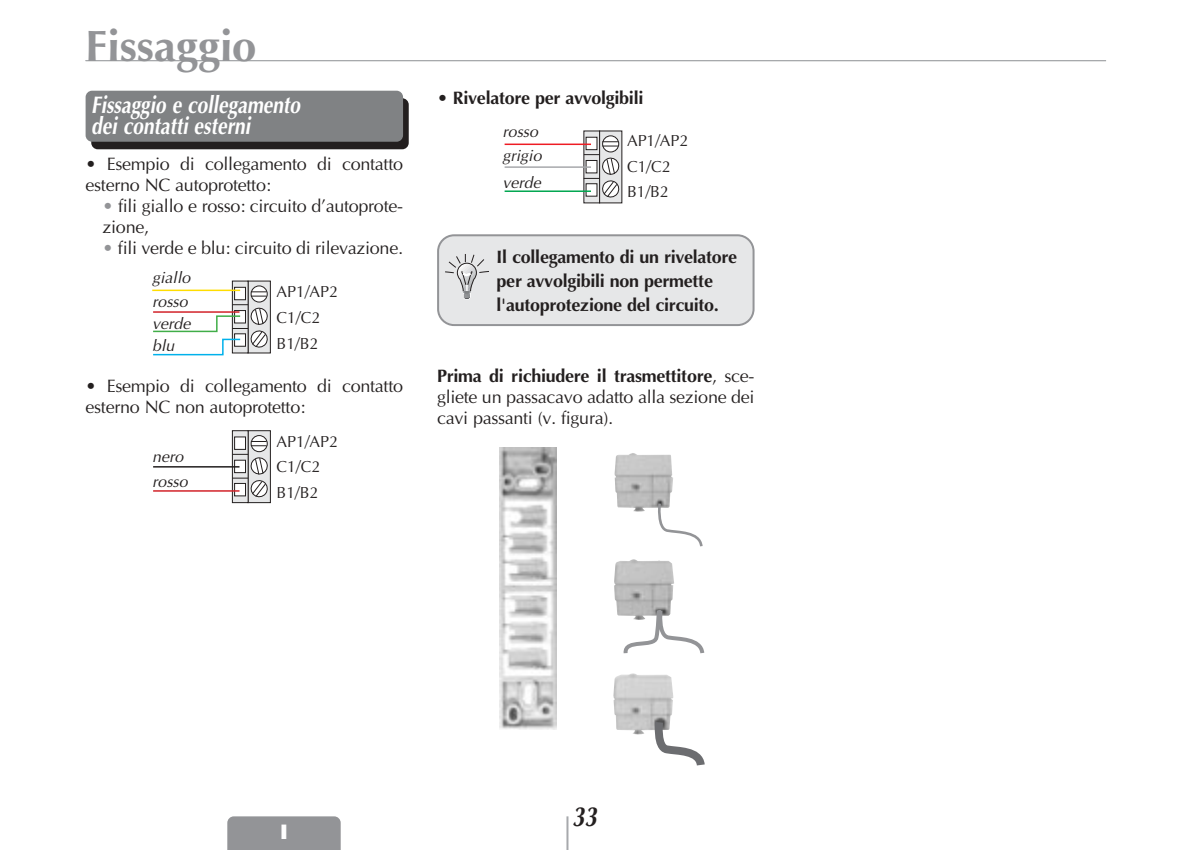
<style>
.page{position:relative;width:1190px;height:850px;background:#fff}
.page>*{position:absolute;margin:0;border:0;box-sizing:border-box;transform-origin:0 0}
.t1{font:700 44px "Optima";color:#939497}
.t2{font:italic 700 28px "Optima";color:#231f1f;scale:.8 1}
.t3{font:italic 700 24px/21px "Optima";color:#fff;scale:.8 1}
.t4{font:900 20px "Helvetica";color:#fff}
.t5{font:18px/21px "Optima";letter-spacing:-.015em;color:#231f1f}
.t6{font:700 18px/24px "Optima";letter-spacing:-.015em;color:#231f1f}
.t7{font:16px/25.8px "Optima";color:#231f1f}
.t8{font:italic 16px/23.8px "Optima";color:#231f1f}
.s1{color:#939497}
.s2{font-weight:700}
</style>
<div class="page">
<hr style="left:86px;top:60px;width:1020px;height:1px;background:#a7a9ac">
<hr style="left:566px;top:816px;width:2px;height:34px;background:#a7a9ac">
<div style="left:227px;top:816px;width:114px;height:34px;background:#939497"></div>
<svg style="left:499px;top:447px;width:58px;height:283px"></svg>
<img style="left:500px;top:447px;width:56px;height:282px">
<img style="left:615px;top:453px;width:58px;height:59px">
<img style="left:614px;top:559px;width:60px;height:57px">
<img style="left:613px;top:673px;width:60px;height:61px">
<svg style="left:657px;top:501px;width:46px;height:46px"></svg>
<svg style="left:622px;top:606px;width:83px;height:48px"></svg>
<svg style="left:651px;top:714px;width:54px;height:52px"></svg>
<svg style="left:437px;top:234px;width:318px;height:92px;background:#e0e1e2"></svg>
<svg style="left:599px;top:131px;width:23px;height:72px"></svg>
<svg style="left:584px;top:131px;width:16px;height:72px"></svg>
<svg style="left:602px;top:135px;width:17px;height:17px"></svg>
<svg style="left:603px;top:141px;width:15px;height:6px"></svg>
<svg style="left:584px;top:154px;width:36px;height:44px"></svg>
<div style="left:586px;top:137px;width:11px;height:13px;background:#fff;border:1px solid #231f1f"></div>
<div style="left:586px;top:160px;width:11px;height:13px;background:#fff;border:1px solid #231f1f"></div>
<div style="left:586px;top:183px;width:11px;height:14px;background:#fff;border:1px solid #231f1f"></div>
<hr style="left:505px;top:190px;width:86px;height:2px;background:#00a650">
<hr style="left:505px;top:166px;width:86px;height:2px;background:#a7a9ac">
<hr style="left:505px;top:144px;width:86px;height:1px;background:#ee1c24">
<div style="left:91px;top:98px;width:318px;height:51px;background:#231f1f;border-radius:6px"></div>
<div style="left:86px;top:91px;width:317px;height:51px;background:#808284;border-radius:6px"></div>
<svg style="left:248px;top:281px;width:23px;height:72px"></svg>
<svg style="left:232px;top:281px;width:16px;height:23px"></svg>
<svg style="left:251px;top:286px;width:17px;height:16px"></svg>
<svg style="left:251px;top:291px;width:15px;height:6px"></svg>
<div style="left:234px;top:287px;width:12px;height:13px;background:#fff;border:1px solid #231f1f"></div>
<hr style="left:152px;top:290px;width:88px;height:1px;background:#fd0">
<svg style="left:153px;top:304px;width:116px;height:52px"></svg>
<div style="left:248px;top:430px;width:23px;height:73px;background:#e6e7e8;border:1px solid #231f1f"></div>
<svg style="left:232px;top:430px;width:16px;height:73px"></svg>
<svg style="left:251px;top:435px;width:17px;height:17px"></svg>
<svg style="left:251px;top:441px;width:15px;height:5px"></svg>
<svg style="left:232px;top:454px;width:36px;height:44px"></svg>
<div style="left:234px;top:437px;width:12px;height:13px;background:#fff;border:1px solid #231f1f"></div>
<div style="left:234px;top:460px;width:12px;height:13px;background:#fff;border:1px solid #231f1f"></div>
<div style="left:234px;top:483px;width:12px;height:13px;background:#fff;border:1px solid #231f1f"></div>
<hr style="left:153px;top:490px;width:87px;height:2px;background:#d22229">
<hr style="left:153px;top:466px;width:87px;height:2px;background:#231f1f">
<h1 class="t1" style="left:86px;top:28px;width:173px">Fissaggio</h1>
<h3 class="t3" style="left:91px;top:96px;width:263px">Fissaggio e collegamento dei contatti esterni</h3>
<p class="t5" style="left:86px;top:156px;width:319px">• Esempio di collegamento di contatto esterno NC autoprotetto:</p>
<p class="t5" style="left:103px;top:198px;width:302px"><span class="s1">•</span> fili giallo e rosso: circuito d’autoprote&shy;zione,</p>
<p class="t5" style="left:103px;top:240px;width:302px"><span class="s1">•</span> fili verde e blu: circuito di rilevazione.</p>
<p class="t8" style="left:152px;top:268px;width:40px">giallo rosso</p>
<p class="t8" style="left:152px;top:314px;width:40px;line-height:22.2px">verde blu</p>
<p class="t7" style="left:277px;top:280px;width:63px">AP1/AP2<br>C1/C2<br>B1/B2</p>
<p class="t5" style="left:86px;top:377px;width:319px">• Esempio di collegamento di contatto esterno NC non autoprotetto:</p>
<p class="t8" style="left:152px;top:445px;width:37px;line-height:25px">nero rosso</p>
<p class="t7" style="left:277px;top:430px;width:63px">AP1/AP2<br>C1/C2<br>B1/B2</p>
<p class="t6" style="left:437px;top:88px;width:208px">• Rivelatore per avvolgibili</p>
<p class="t8" style="left:502px;top:121px;width:41px">rosso grigio</p>
<p class="t8" style="left:502px;top:172px;width:40px">verde</p>
<p class="t7" style="left:627px;top:129px;width:63px">AP1/AP2<br>C1/C2<br>B1/B2</p>
<p class="t6" style="left:497px;top:246px;width:242px">Il collegamento di un rivelatore per avvolgibili non permette l'autoprotezione del circuito.</p>
<p class="t5" style="left:437px;top:367px;width:319px;text-align:justify"><span class="s2">Prima di richiudere il trasmettitore</span>, sce&shy;gliete un passacavo adatto alla sezione dei cavi passanti (v. figura).</p>
<p class="t4" style="left:280px;top:824px;width:9px">I</p>
<h2 class="t2" style="left:572px;top:805px;width:33px">33</h2>
</div>
